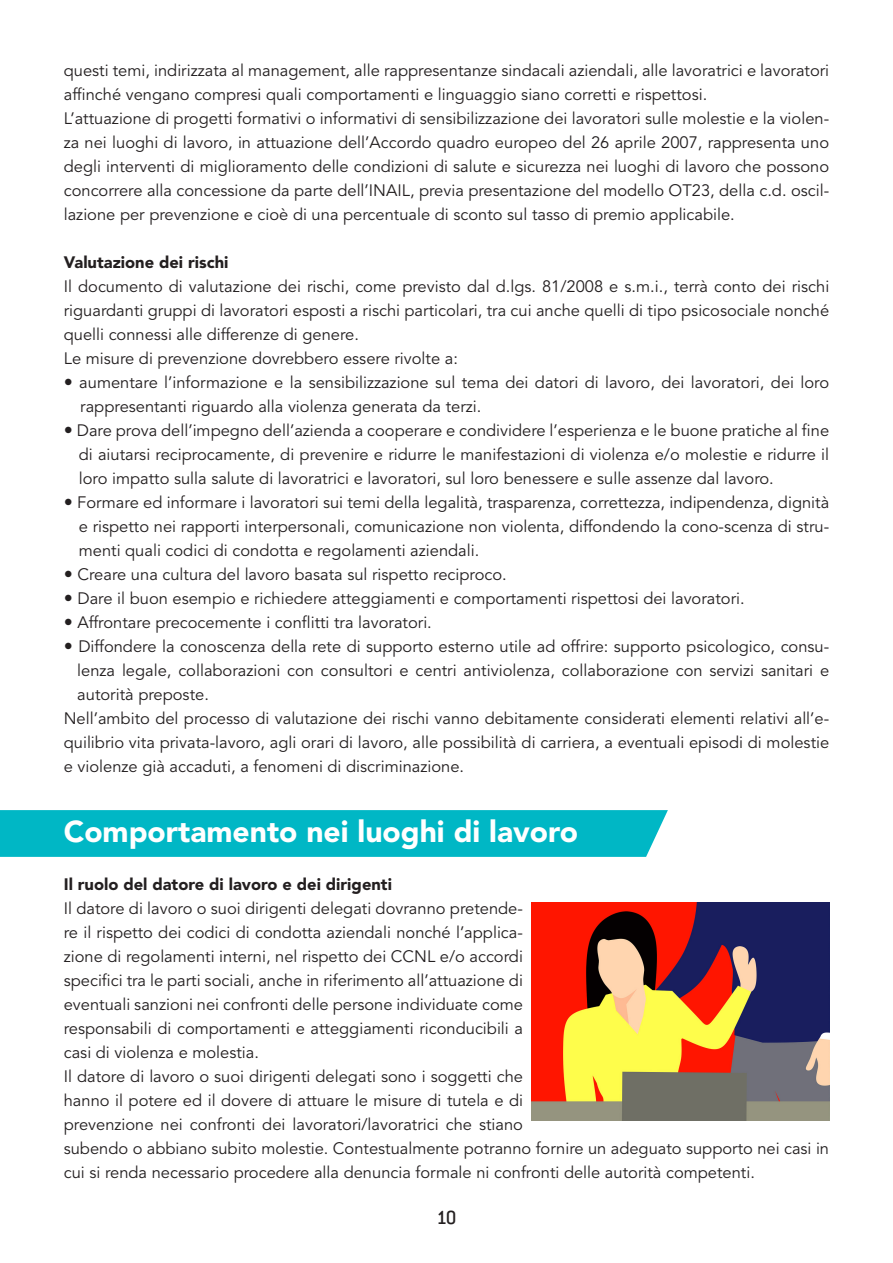
<style>
.page{position:relative;width:893px;height:1263px;background:#fff}
.page>*{position:absolute;margin:0;border:0;box-sizing:border-box;transform-origin:0 0}
.t1{font:900 30px "Avenir LT Std";color:#fff}
.t2{font:500 21px "Conduit ITC";color:#231f20}
.t3{font:16.5px/24px "Avenir LT Std";color:#231f20}
.t4{font:900 16.5px "Avenir LT Std";color:#231f20}
</style>
<div class="page">
<div style="left:0;top:810px;width:668px;height:47px;background:#00b7c5"></div>
<img style="left:531px;top:902px;width:298px;height:218px">
<p class="t3" style="left:64px;top:59px;width:767px">questi temi, indirizzata al management, alle rappresentanze sindacali aziendali, alle lavoratrici e lavoratori affinché vengano compresi quali comportamenti e linguaggio siano corretti e rispettosi.<br>L’attuazione di progetti formativi o informativi di sensibilizzazione dei lavoratori sulle molestie e la violen&shy;za nei luoghi di lavoro, in attuazione dell’Accordo quadro europeo del 26 aprile 2007, rappresenta uno degli interventi di miglioramento delle condizioni di salute e sicurezza nei luoghi di lavoro che possono concorrere alla concessione da parte dell’INAIL, previa presentazione del modello OT23, della c.d. oscil&shy;lazione per prevenzione e cioè di una percentuale di sconto sul tasso di premio applicabile.</p>
<p class="t4" style="left:64px;top:253px;width:166px">Valutazione dei rischi</p>
<p class="t3" style="left:64px;top:275px;width:767px">Il documento di valutazione dei rischi, come previsto dal d.lgs. 81/2008 e s.m.i., terrà conto dei rischi riguardanti gruppi di lavoratori esposti a rischi particolari, tra cui anche quelli di tipo psicosociale nonché quelli connessi alle differenze di genere.<br>Le misure di prevenzione dovrebbero essere rivolte a:</p>
<p class="t3" style="left:79px;top:371px;width:751px">aumentare l’informazione e la sensibilizzazione sul tema dei datori di lavoro, dei lavoratori, dei loro</p>
<p class="t3" style="left:80px;top:395px;width:403px">rappresentanti riguardo alla violenza generata da terzi.</p>
<p class="t3" style="left:77px;top:419px;width:754px">Dare prova dell’impegno dell’azienda a cooperare e condividere l’esperienza e le buone pratiche al fine</p>
<p class="t3" style="left:79px;top:443px;width:752px">di aiutarsi reciprocamente, di prevenire e ridurre le manifestazioni di violenza e/o molestie e ridurre il</p>
<p class="t3" style="left:79px;top:467px;width:697px">loro impatto sulla salute di lavoratrici e lavoratori, sul loro benessere e sulle assenze dal lavoro.</p>
<p class="t3" style="left:77px;top:491px;width:753px">Formare ed informare i lavoratori sui temi della legalità, trasparenza, correttezza, indipendenza, dignità</p>
<p class="t3" style="left:79px;top:515px;width:752px">e rispetto nei rapporti interpersonali, comunicazione non violenta, diffondendo la cono-scenza di stru-</p>
<p class="t3" style="left:79px;top:539px;width:402px">menti quali codici di condotta e regolamenti aziendali.</p>
<p class="t3" style="left:78px;top:563px;width:431px">Creare una cultura del lavoro basata sul rispetto reciproco.</p>
<p class="t3" style="left:78px;top:587px;width:669px">Dare il buon esempio e richiedere atteggiamenti e comportamenti rispettosi dei lavoratori.</p>
<p class="t3" style="left:78px;top:611px;width:356px">Affrontare precocemente i conflitti tra lavoratori.</p>
<p class="t3" style="left:78px;top:635px;width:752px">Diffondere la conoscenza della rete di supporto esterno utile ad offrire: supporto psicologico, consu-</p>
<p class="t3" style="left:77px;top:659px;width:753px">lenza legale, collaborazioni con consultori e centri antiviolenza, collaborazione con servizi sanitari e</p>
<p class="t3" style="left:77px;top:683px;width:133px">autorità preposte.</p>
<p class="t3" style="left:64px;top:707px;width:767px">Nell’ambito del processo di valutazione dei rischi vanno debitamente considerati elementi relativi all’e-</p>
<p class="t3" style="left:64px;top:731px;width:767px">quilibrio vita privata-lavoro, agli orari di lavoro, alle possibilità di carriera, a eventuali episodi di molestie</p>
<p class="t3" style="left:64px;top:755px;width:402px">e violenze già accaduti, a fenomeni di discriminazione.</p>
<h1 class="t1" style="left:64px;top:813px;width:516px">Comportamento nei luoghi di lavoro</h1>
<p class="t4" style="left:64px;top:874px;width:330px">Il ruolo del datore di lavoro e dei dirigenti</p>
<p class="t3" style="left:64px;top:897px;width:767px">Il datore di lavoro o suoi dirigenti delegati dovranno pretende-<br>re il rispetto dei codici di condotta aziendali nonché l’applica-<br>zione di regolamenti interni, nel rispetto dei CCNL e/o accordi<br>specifici tra le parti sociali, anche in riferimento all’attuazione di<br>eventuali sanzioni nei confronti delle persone individuate come<br>responsabili di comportamenti e atteggiamenti riconducibili a<br>casi di violenza e molestia.<br>Il datore di lavoro o suoi dirigenti delegati sono i soggetti che<br>hanno il potere ed il dovere di attuare le misure di tutela e di<br>prevenzione nei confronti dei lavoratori/lavoratrici che stiano<br>subendo o abbiano subito molestie. Contestualmente potranno fornire un adeguato supporto nei casi in cui si renda necessario procedere alla denuncia formale ni confronti delle autorità competenti.</p>
<p class="t2" style="left:436px;top:1205px;width:22px">10</p>
</div>
